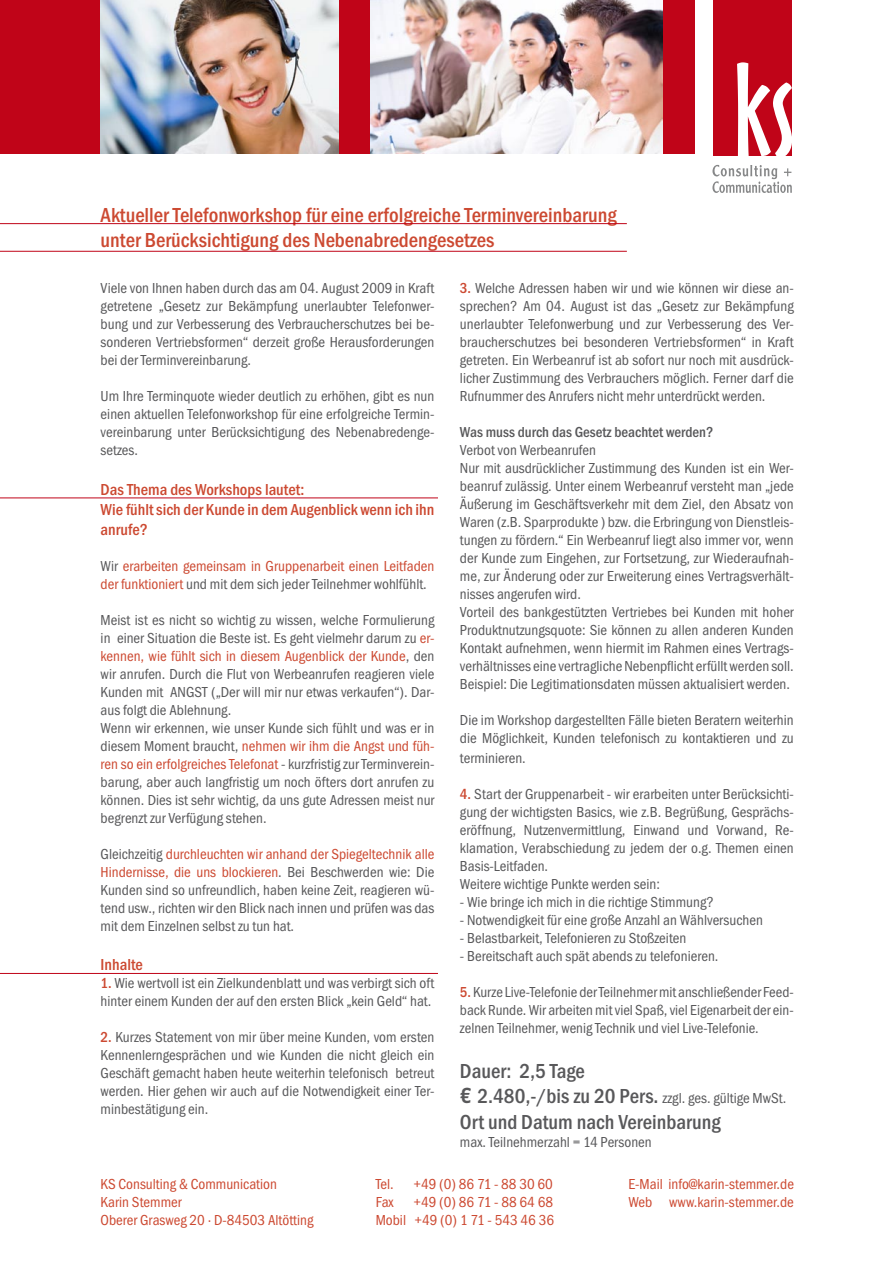
<style>
.page{position:relative;width:893px;height:1263px;background:#fff}
.page>*{position:absolute;margin:0;border:0;box-sizing:border-box;transform-origin:0 0}
.t1{font:700 21px/25.2px "Franklin Gothic Cond";color:#cc4931}
.t2{font:700 21px "Franklin Gothic Cond";color:#58585a}
.t3{font:700 16.5px/19.8px "Franklin Gothic Cond";color:#cc4931}
.t4{font:15px/18px "Franklin Gothic Cond";color:#58585a;text-align:justify}
.t5{font:15px/18px "Franklin Gothic Cond";color:#cc4931}
.t6{font:700 15px "Franklin Gothic Cond";color:#58585a}
.s1{color:#58585a}
.s2{color:#cc4931}
.s3{font-weight:700;color:#cc4931}
.s4{font-family:"Trade Gothic LT";font-weight:700;font-size:21px}
.s5{font-weight:700;font-size:21px}
</style>
<div class="page">
<div style="left:713px;top:0;width:78px;height:155px;background:#c00418"></div>
<svg style="left:712px;top:62px;width:80px;height:131px"></svg>
<div style="left:0;top:0;width:694px;height:154px;background:#c00418"></div>
<img style="left:371px;top:0;width:291px;height:154px">
<hr style="left:0;top:223px;width:627px;height:1px;background:#c00418">
<hr style="left:0;top:251px;width:627px;height:1px;background:#c00418">
<hr style="left:0;top:497px;width:438px;height:1px;background:#c00418">
<hr style="left:0;top:973px;width:438px;height:1px;background:#c00418">
<img style="left:101px;top:0;width:238px;height:154px">
<h1 class="t1" style="left:101px;top:202px;width:518px">Aktueller Telefonworkshop für eine erfolgreiche Terminvereinbarung unter Berücksichtigung des Nebenabredengesetzes</h1>
<p class="t4" style="left:101px;top:279px;width:335px">Viele von Ihnen haben durch das am 04. August 2009 in Kraft getretene „Gesetz zur Bekämpfung unerlaubter Telefonwer&shy;bung und zur Verbesserung des Verbraucherschutzes bei be&shy;sonderen Vertriebsformen“ derzeit große Herausforderungen bei der Terminvereinbarung.</p>
<p class="t4" style="left:101px;top:387px;width:335px">Um Ihre Terminquote wieder deutlich zu erhöhen, gibt es nun einen aktuellen Telefonworkshop für eine erfolgreiche Termin&shy;vereinbarung unter Berücksichtigung des Nebenabredenge&shy;setzes.</p>
<p class="t3" style="left:101px;top:480px;width:335px">Das Thema des Workshops lautet:<br>Wie fühlt sich der Kunde in dem Augenblick wenn ich ihn anrufe?</p>
<p class="t5" style="left:101px;top:557px;width:335px"><span class="s1">Wir</span> erarbeiten gemeinsam in Gruppenarbeit einen Leitfaden der funktioniert <span class="s1">und mit dem sich jeder Teilnehmer wohlfühlt.</span></p>
<p class="t4" style="left:101px;top:611px;width:335px;text-align:left">Meist ist es nicht so wichtig zu wissen, welche Formulierung in einer Situation die Beste ist. Es geht vielmehr darum zu <span class="s2">er&shy;kennen, wie fühlt sich in diesem Augenblick der Kunde</span>, den wir anrufen. Durch die Flut von Werbeanrufen reagieren viele Kunden mit ANGST („Der will mir nur etwas verkaufen“). Dar&shy;aus folgt die Ablehnung.<br>Wenn wir erkennen, wie unser Kunde sich fühlt und was er in diesem Moment braucht, <span class="s2">nehmen wir ihm die Angst und füh&shy;ren so ein erfolgreiches Telefonat</span> - kurzfristig zur Terminverein&shy;barung, aber auch langfristig um noch öfters dort anrufen zu können. Dies ist sehr wichtig, da uns gute Adressen meist nur begrenzt zur Verfügung stehen.</p>
<p class="t4" style="left:101px;top:845px;width:335px">Gleichzeitig <span class="s2">durchleuchten wir anhand der Spiegeltechnik alle Hindernisse, die uns blockieren</span>. Bei Beschwerden wie: Die Kunden sind so unfreundlich, haben keine Zeit, reagieren wü&shy;tend usw., richten wir den Blick nach innen und prüfen was das mit dem Einzelnen selbst zu tun hat.</p>
<p class="t3" style="left:101px;top:955px;width:44px">Inhalte</p>
<p class="t4" style="left:101px;top:974px;width:335px"><span class="s3">1.</span> Wie wertvoll ist ein Zielkundenblatt und was verbirgt sich oft hinter einem Kunden der auf den ersten Blick „kein Geld“ hat.</p>
<p class="t4" style="left:101px;top:1028px;width:335px"><span class="s3">2.</span> Kurzes Statement von mir über meine Kunden, vom ersten Kennenlerngesprächen und wie Kunden die nicht gleich ein Geschäft gemacht haben heute weiterhin telefonisch betreut werden. Hier gehen wir auch auf die Notwendigkeit einer Ter&shy;minbestätigung ein.</p>
<p class="t4" style="left:460px;top:279px;width:335px"><span class="s3">3.</span> Welche Adressen haben wir und wie können wir diese an&shy;sprechen? Am 04. August ist das „Gesetz zur Bekämpfung unerlaubter Telefonwerbung und zur Verbesserung des Ver&shy;braucherschutzes bei besonderen Vertriebsformen“ in Kraft getreten. Ein Werbeanruf ist ab sofort nur noch mit ausdrück&shy;licher Zustimmung des Verbrauchers möglich. Ferner darf die Rufnummer des Anrufers nicht mehr unterdrückt werden.</p>
<p class="t6" style="left:460px;top:424px;width:255px">Was muss durch das Gesetz beachtet werden?</p>
<p class="t4" style="left:460px;top:441px;width:335px;text-align:left">Verbot von Werbeanrufen<br>Nur mit ausdrücklicher Zustimmung des Kunden ist ein Wer&shy;beanruf zulässig. Unter einem Werbeanruf versteht man „jede Äußerung im Geschäftsverkehr mit dem Ziel, den Absatz von Waren (z.B. Sparprodukte ) bzw. die Erbringung von Dienstleis&shy;tungen zu fördern.“ Ein Werbeanruf liegt also immer vor, wenn der Kunde zum Eingehen, zur Fortsetzung, zur Wiederaufnah&shy;me, zur Änderung oder zur Erweiterung eines Vertragsverhält&shy;nisses angerufen wird.<br>Vorteil des bankgestützten Vertriebes bei Kunden mit hoher Produktnutzungsquote: Sie können zu allen anderen Kunden Kontakt aufnehmen, wenn hiermit im Rahmen eines Vertrags&shy;verhältnisses eine vertragliche Nebenpflicht erfüllt werden soll.<br>Beispiel: Die Legitimationsdaten müssen aktualisiert werden.</p>
<p class="t4" style="left:460px;top:711px;width:335px">Die im Workshop dargestellten Fälle bieten Beratern weiterhin die Möglichkeit, Kunden telefonisch zu kontaktieren und zu</p>
<p class="t4" style="left:460px;top:749px;width:67px">terminieren.</p>
<p class="t4" style="left:460px;top:785px;width:335px;text-align:left"><span class="s3">4.</span> Start der Gruppenarbeit - wir erarbeiten unter Berücksichti&shy;gung der wichtigsten Basics, wie z.B. Begrüßung, Gesprächs&shy;eröffnung, Nutzenvermittlung, Einwand und Vorwand, Re&shy;klamation, Verabschiedung zu jedem der o.g. Themen einen Basis-Leitfaden.<br>Weitere wichtige Punkte werden sein:</p>
<p class="t4" style="left:460px;top:893px;width:255px">- Wie bringe ich mich in die richtige Stimmung?</p>
<p class="t4" style="left:460px;top:911px;width:304px">- Notwendigkeit für eine große Anzahl an Wählversuchen</p>
<p class="t4" style="left:460px;top:929px;width:228px">- Belastbarkeit, Telefonieren zu Stoßzeiten</p>
<p class="t4" style="left:460px;top:947px;width:260px">- Bereitschaft auch spät abends zu telefonieren.</p>
<p class="t4" style="left:460px;top:983px;width:335px"><span class="s3">5.</span> Kurze Live-Telefonie der Teilnehmer mit anschließender Feed&shy;back Runde. Wir arbeiten mit viel Spaß, viel Eigenarbeit der ein&shy;zelnen Teilnehmer, wenig Technik und viel Live-Telefonie.</p>
<h1 class="t2" style="left:460px;top:1059px;width:126px">Dauer: 2,5 Tage</h1>
<p class="t4" style="left:460px;top:1089px;width:328px"><span class="s4">€</span> <span class="s5">2.480,-/bis zu 20 Pers.</span> zzgl. ges. gültige MwSt.</p>
<h1 class="t2" style="left:460px;top:1110px;width:262px">Ort und Datum nach Vereinbarung</h1>
<p class="t4" style="left:460px;top:1133px;width:193px">max. Teilnehmerzahl = 14 Personen</p>
<p class="t5" style="left:101px;top:1175px;width:214px">KS Consulting &amp; Communication<br>Karin Stemmer<br>Oberer Grasweg 20 · D-84503 Altötting</p>
<p class="t5" style="left:628px;top:1175px;width:167px">E-Mail info@karin-stemmer.de<br>Web www.karin-stemmer.de</p>
<p class="t5" style="left:376px;top:1175px;width:20px">Tel.</p>
<p class="t5" style="left:413px;top:1175px;width:141px">+49 (0) 86 71 - 88 30 60</p>
<p class="t5" style="left:376px;top:1193px;width:20px">Fax</p>
<p class="t5" style="left:376px;top:1193px;width:180px;text-align:right">+49 (0) 86 71 - 88 64 68<br>Mobil +49 (0) 1 71 - 543 46 36</p>
</div>
